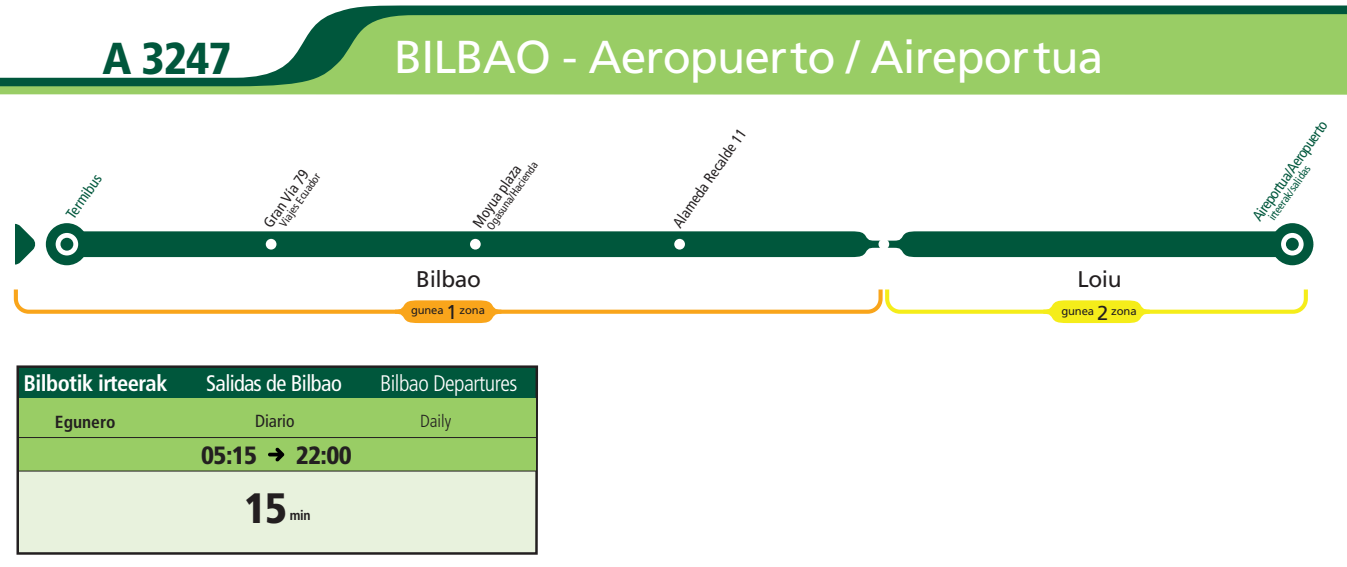
<style>
.page{position:relative;width:1347px;height:567px;background:#fff}
.page>*{position:absolute;margin:0;border:0;box-sizing:border-box;transform-origin:0 0}
.t1{font:46.12px "Frutiger LT Std";letter-spacing:-.02em;color:#fff}
.t2{font:900 condensed 44.75px "Frutiger LT Std";color:#00573c}
.t3{font:900 condensed 42.5px "Frutiger LT Std";color:#231f20}
.t4{font:900 condensed 25px "Frutiger LT Std";letter-spacing:-.025em;color:#231f20}
.t5{font:22.62px "Frutiger LT Std";letter-spacing:-.02em;color:#231f20}
.t6{font:700 condensed 22.5px "Frutiger LT Std";letter-spacing:-.025em;color:#fff}
.t7{font:300 condensed 22.5px "Frutiger LT Std";letter-spacing:-.025em;color:#fff}
.t8{font:condensed 22.5px "Frutiger LT Std";letter-spacing:-.025em;color:#fff}
.t9{font:700 condensed 17.5px "Frutiger LT Std";color:#231f20}
.t10{font:condensed 17.5px "Frutiger LT Std";color:#231f20}
.t11{font:300 condensed 17.5px "Frutiger LT Std";color:#231f20}
.t12{font:condensed 15px "Frutiger LT Std";color:#231f20}
.t13{font:condensed 15px "Frutiger LT Std";color:#00573c}
.t14{font:700 condensed 13.75px "Frutiger LT Std";color:#231f20}
.t15{font:11.38px "Frutiger LT Std";letter-spacing:-.01em;color:#231f20}
.t16{font:condensed 11.25px "Frutiger LT Std";color:#231f20}
.t17{font:condensed 11.25px "Frutiger LT Std";color:#00573c}
.t18{font:11.25px "Frutiger LT Std";letter-spacing:-.01em;color:#231f20}
.s1{font-size:20px}
.s2{font-size:20.12px}
</style>
<div class="page">
<div style="left:49px;top:231px;width:1264px;height:26px;background:#00573c"></div>
<div style="left:46px;top:223px;width:42px;height:42px;background:#00573c;border-radius:50%"></div>
<div style="left:56px;top:233px;width:22px;height:22px;background:#fff;border-radius:50%"></div>
<div style="left:1271px;top:223px;width:42px;height:42px;background:#00573c;border-radius:50%"></div>
<div style="left:1281px;top:233px;width:22px;height:22px;background:#fff;border-radius:50%"></div>
<svg style="left:15px;top:224px;width:21px;height:41px"></svg>
<div style="left:60px;top:238px;width:13px;height:13px;background:#00573c;border-radius:50%"></div>
<div style="left:1285px;top:238px;width:13px;height:13px;background:#00573c;border-radius:50%"></div>
<svg style="left:14px;top:289px;width:1293px;height:34px"></svg>
<div style="left:878px;top:239px;width:11px;height:11px;background:#fff;border-radius:50%"></div>
<div style="left:674px;top:239px;width:11px;height:11px;background:#fff;border-radius:50%"></div>
<div style="left:470px;top:239px;width:11px;height:11px;background:#fff;border-radius:50%"></div>
<div style="left:266px;top:239px;width:10px;height:11px;background:#fff;border-radius:50%"></div>
<div style="left:19px;top:472px;width:516px;height:80px;background:#e8f2dd"></div>
<div style="left:19px;top:368px;width:516px;height:30px;background:#00573c"></div>
<div style="left:16px;top:365px;width:522px;height:190px;border:2px solid #231f20"></div>
<svg style="left:0;top:86px;width:1346px;height:9px;background:#9dce6d"></svg>
<svg style="left:0;top:5px;width:1346px;height:81px;fill:#99cd65"></svg>
<div style="left:19px;top:398px;width:516px;height:73px;background:#99cd65"></div>
<hr style="left:18px;top:437px;width:518px;height:1px;background:#231f20">
<hr style="left:18px;top:471px;width:518px;height:1px;background:#231f20">
<svg style="left:268px;top:447px;width:16px;height:15px"></svg>
<h2 class="t2" style="left:102px;top:31px;width:131px">A 3247</h2>
<h1 class="t1" style="left:394px;top:30px;width:710px">BILBAO - Aeropuerto / Aireportua</h1>
<p class="t13" style="left:62px;top:212px;width:52px;rotate:-55deg">Termibus</p>
<p class="t12" style="left:260px;top:221px;width:68px;rotate:-55deg">Gran Vía 79</p>
<p class="t16" style="left:277px;top:222px;width:64px;rotate:-55deg">Viajes Ecuador</p>
<p class="t16" style="left:484px;top:225px;width:82px;rotate:-55deg">Ogasuna/Hacienda</p>
<p class="t12" style="left:469px;top:221px;width:75px;rotate:-55deg">Moyua plaza</p>
<p class="t12" style="left:669px;top:221px;width:118px;rotate:-55deg">Alameda Recalde 11</p>
<h3 class="t5" style="left:416px;top:266px;width:66px">Bilbao</h3>
<h3 class="t5" style="left:1077px;top:266px;width:45px">Loiu</h3>
<p class="t18" style="left:411px;top:304px;width:75px">gunea <span class="s1">1</span> zona</p>
<p class="t15" style="left:1061px;top:304px;width:77px">gunea <span class="s2">2</span> zona</p>
<h3 class="t6" style="left:24px;top:370px;width:145px">Bilbotik irteerak</h3>
<h3 class="t8" style="left:206px;top:370px;width:137px">Salidas de Bilbao</h3>
<h3 class="t7" style="left:380px;top:371px;width:139px">Bilbao Departures</h3>
<p class="t9" style="left:55px;top:412px;width:62px">Egunero</p>
<p class="t10" style="left:255px;top:411px;width:41px">Diario</p>
<p class="t11" style="left:420px;top:411px;width:33px">Daily</p>
<h3 class="t4" style="left:201px;top:440px;width:58px">05:15</h3>
<h3 class="t4" style="left:296px;top:440px;width:58px">22:00</h3>
<h3 class="t3" style="left:244px;top:483px;width:45px">15</h3>
<p class="t14" style="left:290px;top:507px;width:22px">min</p>
<p class="t13" style="left:1248px;top:214px;width:120px;rotate:-55deg">Aireportua/Aeropuerto</p>
<p class="t17" style="left:1265px;top:215px;width:66px;rotate:-55deg">irteerak/salidas</p>
</div>
